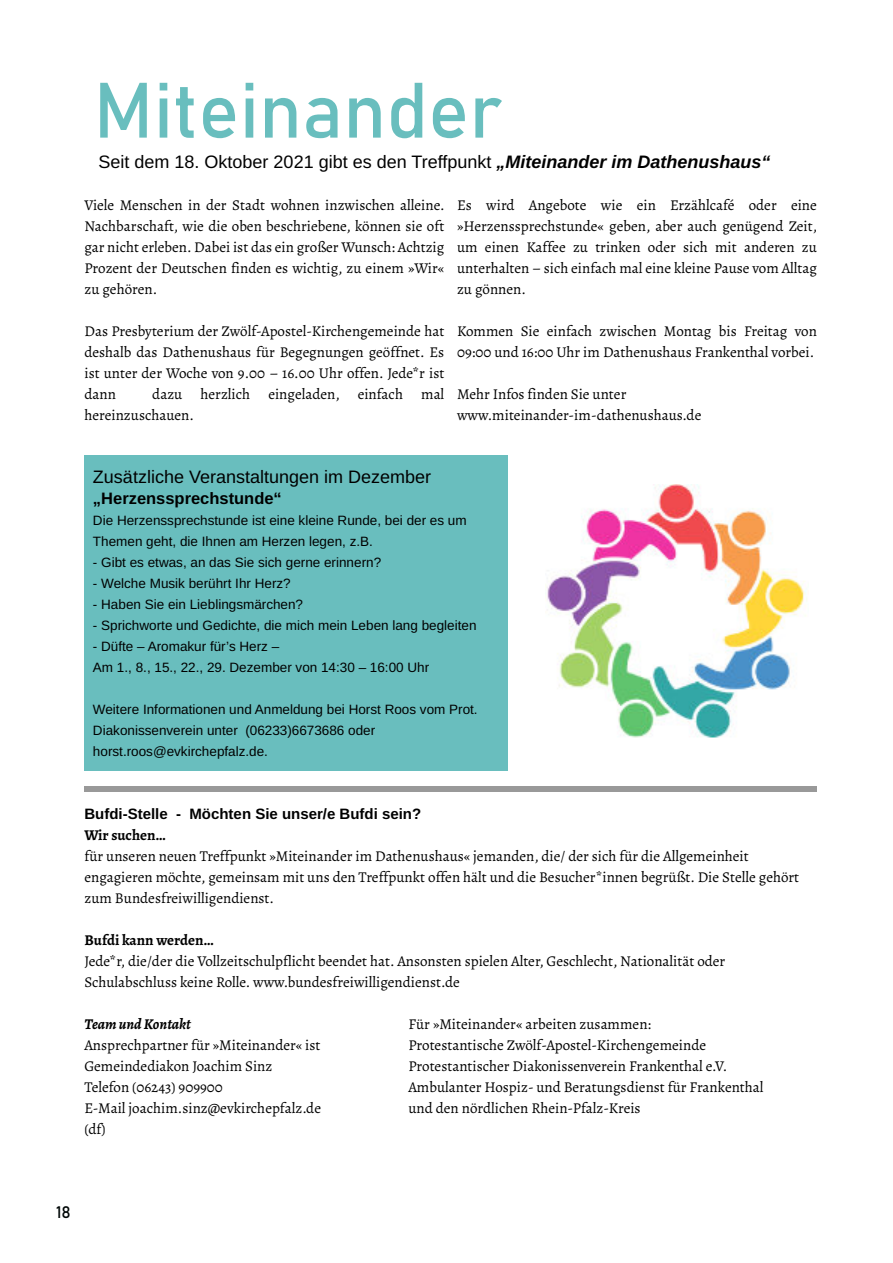
<style>
.page{position:relative;width:893px;height:1263px;background:#fff}
.page>*{position:absolute;margin:0;border:0;box-sizing:border-box;transform-origin:0 0}
.t1{font:77.25px "Bahnschrift";color:rgb(50 167 166/.73)}
.t2{font:18px "Arimo";color:#000}
.t3{font:700 16.5px "Arimo";color:#000}
.t4{font:16.5px "Bahnschrift";color:#000706}
.t5{font:15px/21px "Alegreya";color:#000}
.t6{font:700 15px "Arimo";color:#000}
.t7{font:700 15px "Alegreya";color:#000}
.t8{font:italic 700 15px "Alegreya";color:#000}
.t9{font:13.5px/21px "Arimo";color:#000}
.s1{font-weight:700;font-style:italic}
</style>
<div class="page">
<img style="left:547px;top:485px;width:260px;height:253px">
<div style="left:84px;top:455px;width:424px;height:316px;background:#69bebe"></div>
<div style="left:84px;top:786px;width:733px;height:5px;background:#999"></div>
<h1 class="t1" style="left:93px;top:76px;width:410px">Miteinander</h1>
<p class="t2" style="left:99px;top:152px;width:673px">Seit dem 18. Oktober 2021 gibt es den Treffpunkt <span class="s1">„Miteinander im Dathenushaus“</span></p>
<p class="t5" style="left:84px;top:194px;width:362px;text-align:justify">Viele Menschen in der Stadt wohnen inzwischen alleine.<br>Nachbarschaft, wie die oben beschriebene, können sie oft gar nicht erleben. Dabei ist das ein großer Wunsch: Achtzig Prozent der Deutschen finden es wichtig, zu einem »Wir« zu gehören.</p>
<p class="t5" style="left:84px;top:320px;width:361px;text-align:justify">Das Presbyterium der Zwölf-Apostel-Kirchengemeinde hat deshalb das Dathenushaus für Begegnungen geöffnet. Es ist unter der Woche von 9.00 – 16.00 Uhr offen. Jede*r ist dann</p>
<p class="t5" style="left:84px;top:383px;width:361px;text-indent:68px">dazu herzlich eingeladen, einfach mal hereinzuschauen.</p>
<p class="t5" style="left:457px;top:194px;width:362px;text-align:justify">Es wird Angebote wie ein Erzählcafé oder eine »Herzenssprechstunde« geben, aber auch genügend Zeit, um einen Kaffee zu trinken oder sich mit anderen zu unterhalten – sich einfach mal eine kleine Pause vom Alltag zu gönnen.</p>
<p class="t5" style="left:457px;top:320px;width:361px">Kommen Sie einfach zwischen Montag bis Freitag von<br>09:00 und 16:00 Uhr im Dathenushaus Frankenthal vorbei.</p>
<p class="t5" style="left:457px;top:383px;width:246px">Mehr Infos finden Sie unter www.miteinander-im-dathenushaus.de</p>
<p class="t2" style="left:93px;top:467px;width:340px">Zusätzliche Veranstaltungen im Dezember</p>
<p class="t3" style="left:93px;top:489px;width:190px">„Herzenssprechstunde“</p>
<p class="t9" style="left:93px;top:510px;width:375px">Die Herzenssprechstunde ist eine kleine Runde, bei der es um<br>Themen geht, die Ihnen am Herzen legen, z.B.</p>
<p class="t9" style="left:93px;top:552px;width:290px">- Gibt es etwas, an das Sie sich gerne erinnern?</p>
<p class="t9" style="left:93px;top:573px;width:199px">- Welche Musik berührt Ihr Herz?</p>
<p class="t9" style="left:93px;top:594px;width:212px">- Haben Sie ein Lieblingsmärchen?</p>
<p class="t9" style="left:93px;top:615px;width:385px">- Sprichworte und Gedichte, die mich mein Leben lang begleiten</p>
<p class="t9" style="left:93px;top:636px;width:338px">- Düfte – Aromakur für’s Herz –<br>Am 1., 8., 15., 22., 29. Dezember von 14:30 – 16:00 Uhr</p>
<p class="t9" style="left:93px;top:699px;width:386px">Weitere Informationen und Anmeldung bei Horst Roos vom Prot.<br>Diakonissenverein unter (06233)6673686 oder horst.roos@evkirchepfalz.de.</p>
<p class="t6" style="left:84px;top:805px;width:338px">Bufdi-Stelle - Möchten Sie unser/e Bufdi sein?</p>
<p class="t7" style="left:84px;top:825px;width:83px">Wir suchen…</p>
<p class="t5" style="left:84px;top:845px;width:716px">für unseren neuen Treffpunkt »Miteinander im Dathenushaus« jemanden, die/ der sich für die Allgemeinheit engagieren möchte, gemeinsam mit uns den Treffpunkt offen hält und die Besucher*innen begrüßt. Die Stelle gehört zum Bundesfreiwilligendienst.</p>
<p class="t7" style="left:84px;top:930px;width:131px">Bufdi kann werden…</p>
<p class="t5" style="left:84px;top:950px;width:642px">Jede*r, die/der die Vollzeitschulpflicht beendet hat. Ansonsten spielen Alter, Geschlecht, Nationalität oder<br>Schulabschluss keine Rolle. www.bundesfreiwilligendienst.de</p>
<p class="t8" style="left:84px;top:1014px;width:108px">Team und Kontakt</p>
<p class="t5" style="left:408px;top:1013px;width:244px">Für »Miteinander« arbeiten zusammen:</p>
<p class="t5" style="left:84px;top:1034px;width:237px">Ansprechpartner für »Miteinander« ist</p>
<p class="t5" style="left:408px;top:1034px;width:299px">Protestantische Zwölf-Apostel-Kirchengemeinde</p>
<p class="t5" style="left:84px;top:1055px;width:189px">Gemeindediakon Joachim Sinz</p>
<p class="t5" style="left:408px;top:1055px;width:320px">Protestantischer Diakonissenverein Frankenthal e.V.</p>
<p class="t5" style="left:84px;top:1076px;width:140px">Telefon (06243) 909900</p>
<p class="t5" style="left:408px;top:1076px;width:357px">Ambulanter Hospiz- und Beratungsdienst für Frankenthal</p>
<p class="t5" style="left:84px;top:1097px;width:238px">E-Mail joachim.sinz@evkirchepfalz.de</p>
<p class="t5" style="left:408px;top:1097px;width:234px">und den nördlichen Rhein-Pfalz-Kreis</p>
<p class="t5" style="left:84px;top:1118px;width:23px">(df)</p>
<p class="t4" style="left:56px;top:1205px;width:16px">18</p>
</div>
